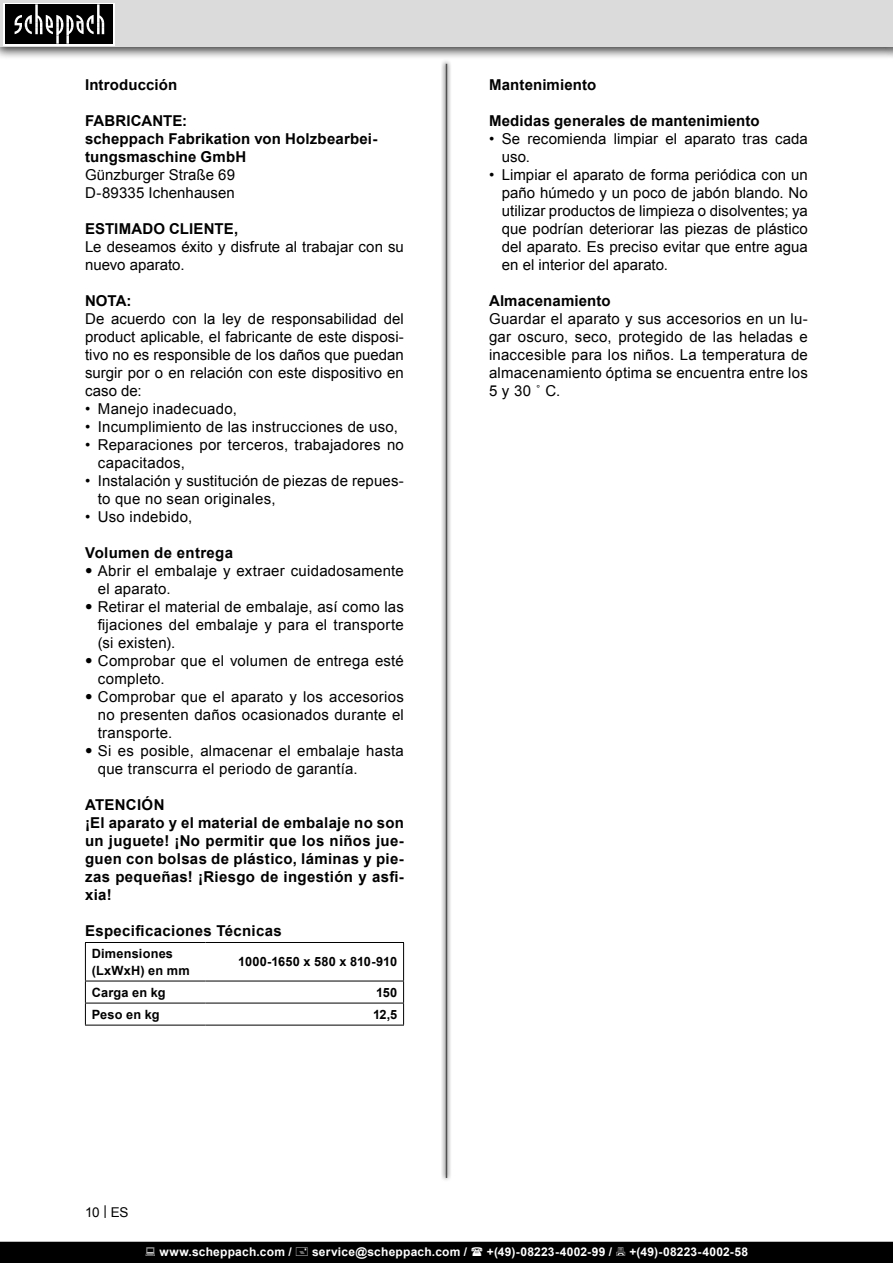
<style>
.page{position:relative;width:893px;height:1263px;background:#fff}
.page>*{position:absolute;margin:0;border:0;box-sizing:border-box;transform-origin:0 0}
.Grundtext{font:15px/18px "Arial";letter-spacing:.015em;color:#000}
.Grundtext_Einzug{font:700 15px/18px "Arial";letter-spacing:.02em;color:#000;text-align:justify}
.Grundtext_Einzug-2{font:15px/18px "Arial";letter-spacing:.015em;color:#000;text-align:justify}
.Grundtext-2{font:700 15px/18px "Arial";letter-spacing:.01em;color:#000}
.Headline_klein{font:700 15px "Arial";letter-spacing:.005em;color:#000}
.Grundtext_Einzug_234{font:700 15px "Arial";letter-spacing:.025em;color:#000}
.t1{font:13.5px "Arial";color:#000}
.t2{font:700 12.75px/16.5px "Arial";letter-spacing:.015em;color:#000}
.t3{font:700 12px "Arial";letter-spacing:.02em;color:#fff}
.s1{font-family:"Trade Gothic"}
</style>
<div class="page">
<div style="left:0;top:0;width:893px;height:60px;background:#000;opacity:.75"></div>
<div style="left:0;top:0;width:893px;height:46px;background:#dbdbdb"></div>
<svg style="left:3px;top:3px;width:111px;height:42px"></svg>
<div style="left:5px;top:4px;width:107px;height:40px;background:#000"></div>
<svg style="left:15px;top:4px;width:89px;height:40px"></svg>
<svg style="left:441px;top:59px;width:11px;height:1121px"></svg>
<hr style="left:446px;top:64px;width:1px;height:1114px;background:#505050">
<svg style="left:85px;top:942px;width:319px;height:83px"></svg>
<hr style="left:206px;top:1003px;width:198px;height:1px;background:#000">
<hr style="left:85px;top:1025px;width:121px;height:1px;background:#000">
<hr style="left:206px;top:1025px;width:198px;height:1px;background:#000">
<div style="left:0;top:1242px;width:893px;height:21px;background:#000"></div>
<p class="Grundtext-2" style="left:85px;top:76px;width:94px">Introducción</p>
<p class="Headline_klein" style="left:85px;top:111px;width:104px">FABRICANTE:</p>
<p class="Grundtext-2" style="left:85px;top:130px;width:294px">scheppach Fabrikation von Holzbearbei&shy;tungsmaschine GmbH</p>
<p class="Grundtext" style="left:85px;top:166px;width:152px">Günzburger Straße 69</p>
<p class="Grundtext" style="left:85px;top:184px;width:151px">D-89335 Ichenhausen</p>
<p class="Headline_klein" style="left:85px;top:219px;width:155px">ESTIMADO CLIENTE,</p>
<p class="Grundtext" style="left:85px;top:238px;width:320px">Le deseamos éxito y disfrute al trabajar con su nuevo aparato.</p>
<p class="Headline_klein" style="left:85px;top:291px;width:48px">NOTA:</p>
<p class="Grundtext" style="left:85px;top:310px;width:320px;text-align:justify">De acuerdo con la ley de responsabilidad del product aplicable, el fabricante de este disposi&shy;tivo no es responsible de los daños que puedan surgir por o en relación con este dispositivo en caso de:</p>
<p class="Grundtext" style="left:85px;top:400px;width:153px">• Manejo inadecuado,</p>
<p class="Grundtext" style="left:85px;top:418px;width:314px">• Incumplimiento de las instrucciones de uso,</p>
<p class="Grundtext" style="left:98px;top:436px;width:308px;text-indent:-13px">• Reparaciones por terceros, trabajadores no capacitados,</p>
<p class="Grundtext" style="left:98px;top:472px;width:308px;text-indent:-13px">• Instalación y sustitución de piezas de repues&shy;to que no sean originales,</p>
<p class="Grundtext" style="left:85px;top:508px;width:109px">• Uso indebido,</p>
<p class="Grundtext_Einzug" style="left:85px;top:544px;width:150px">Volumen de entrega</p>
<p class="Grundtext" style="left:98px;top:562px;width:308px;text-indent:-13px"><span class="s1">•</span> Abrir el embalaje y extraer cuidadosamente el aparato.</p>
<p class="Grundtext" style="left:98px;top:598px;width:308px;text-align:justify;text-indent:-13px"><span class="s1">•</span> Retirar el material de embalaje, así como las fijaciones del embalaje y para el transporte (si existen).</p>
<p class="Grundtext" style="left:98px;top:652px;width:308px;text-indent:-13px"><span class="s1">•</span> Comprobar que el volumen de entrega esté completo.</p>
<p class="Grundtext" style="left:98px;top:688px;width:308px;text-align:justify;text-indent:-13px"><span class="s1">•</span> Comprobar que el aparato y los accesorios no presenten daños ocasionados durante el transporte.</p>
<p class="Grundtext" style="left:98px;top:742px;width:308px;text-indent:-13px"><span class="s1">•</span> Si es posible, almacenar el embalaje hasta que transcurra el periodo de garantía.</p>
<p class="Grundtext_Einzug" style="left:85px;top:796px;width:81px">ATENCIÓN</p>
<p class="Grundtext_Einzug" style="left:85px;top:814px;width:320px">¡El aparato y el material de embalaje no son un juguete! ¡No permitir que los niños jue&shy;guen con bolsas de plástico, láminas y pie&shy;zas pequeñas! ¡Riesgo de ingestión y asfi&shy;xia!</p>
<p class="Grundtext_Einzug_234" style="left:85px;top:921px;width:198px">Especificaciones Técnicas</p>
<p class="t2" style="left:92px;top:946px;width:99px">Dimensiones (LxWxH) en mm</p>
<p class="t2" style="left:238px;top:954px;width:161px">1000-1650 x 580 x 810-910</p>
<p class="t2" style="left:92px;top:984px;width:75px">Carga en kg</p>
<p class="t2" style="left:376px;top:984px;width:23px">150</p>
<p class="t2" style="left:92px;top:1006px;width:69px">Peso en kg</p>
<p class="t2" style="left:373px;top:1006px;width:26px">12,5</p>
<p class="t1" style="left:85px;top:1203px;width:45px">10 | ES</p>
<p class="Grundtext_Einzug" style="left:489px;top:76px;width:109px">Mantenimiento</p>
<p class="Grundtext_Einzug" style="left:489px;top:112px;width:272px">Medidas generales de mantenimiento</p>
<p class="Grundtext" style="left:502px;top:130px;width:308px;text-indent:-13px">• Se recomienda limpiar el aparato tras cada uso.</p>
<p class="Grundtext" style="left:502px;top:166px;width:308px;text-align:justify;text-indent:-13px">• Limpiar el aparato de forma periódica con un paño húmedo y un poco de jabón blando. No utilizar productos de limpieza o disolventes; ya que podrían deteriorar las piezas de plástico del aparato. Es preciso evitar que entre agua en el interior del aparato.</p>
<p class="Grundtext_Einzug" style="left:489px;top:292px;width:123px">Almacenamiento</p>
<p class="Grundtext_Einzug-2" style="left:489px;top:310px;width:320px">Guardar el aparato y sus accesorios en un lu&shy;gar oscuro, seco, protegido de las heladas e inaccesible para los niños. La temperatura de almacenamiento óptima se encuentra entre los 5 y 30 ˚ C.</p>
<p class="t3" style="left:159px;top:1244px;width:134px">www.scheppach.com /</p>
<p class="t3" style="left:312px;top:1244px;width:157px">service@scheppach.com /</p>
<p class="t3" style="left:487px;top:1244px;width:127px">+(49)-08223-4002-99 /</p>
<p class="t3" style="left:629px;top:1244px;width:120px">+(49)-08223-4002-58</p>
</div>
